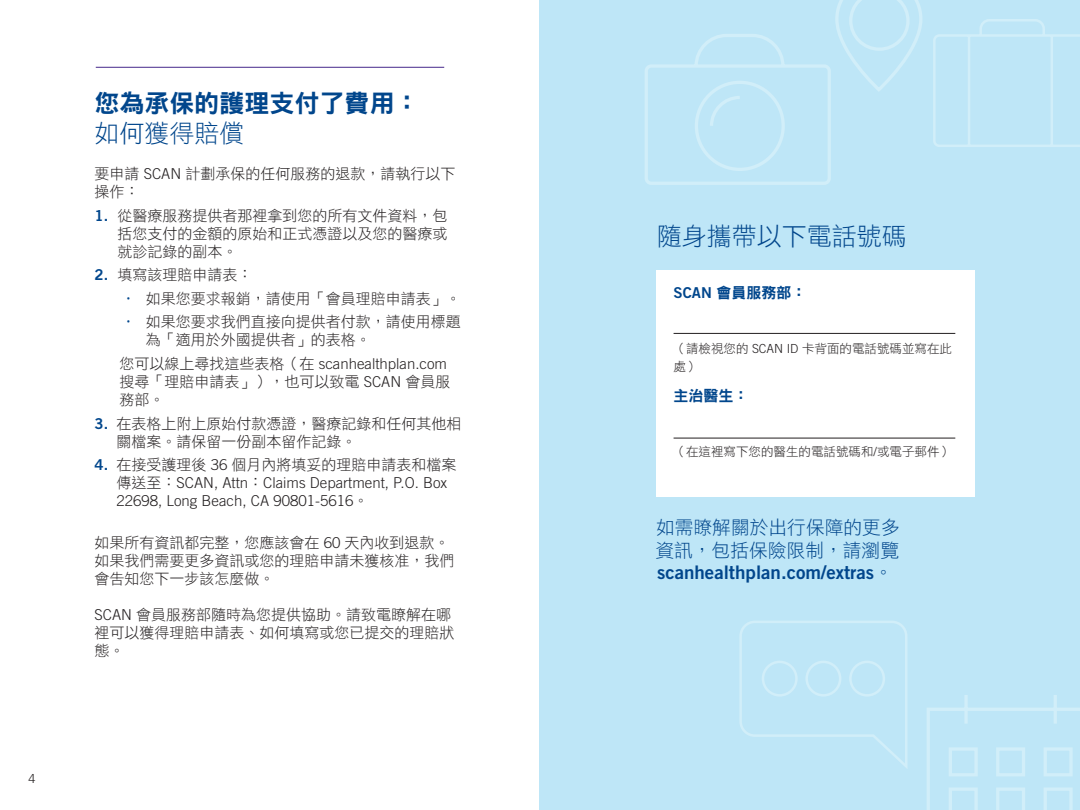
<style>
.page{position:relative;width:1080px;height:810px;background:#fff}
.page>*{position:absolute;margin:0;border:0;box-sizing:border-box;transform-origin:0 0}
.t1{font:25px/30px "DF Hei Std W9";color:#01468c}
.t2{font:25px "DF Hei Std W3";color:#01468c}
.t3{font:18.75px/22.5px "DF Hei Std W3";color:#01468c;text-align:justify}
.t4{font:15px/18px "DF Hei Std W3";color:#231f20}
.t5{font:300 15px/18px "Trade Gothic LT Std";color:#231f20}
.t6{font:15px "DF Hei Std W9";color:#01468c}
.t7{font:12.5px/18px "DF Hei Std W3";color:#231f20}
.t8{font:300 12.5px "Trade Gothic LT Std";color:#231f20}
.s1{font-family:"DF Hei Std W3"}
.s2{font-family:"Trade Gothic LT Std";font-weight:300}
.s3{font-family:"Trade Gothic LT Std Bd 2";color:#01468c}
.s4{font-family:"Trade Gothic LT Std Bd 2";font-weight:400;color:#01468c}
.s5{font-family:"DF Hei Std W3";font-weight:400}
.s6{font-family:"Trade Gothic LT Std Bd 2"}
</style>
<div class="page">
<hr style="left:96px;top:67px;width:348px;height:1px;background:#6b53a2">
<div style="left:540px;top:0;width:540px;height:810px;background:#bee6f7"></div>
<svg style="left:739px;top:621px;width:168px;height:147px"></svg>
<svg style="left:933px;top:19px;width:147px;height:128px"></svg>
<svg style="left:927px;top:695px;width:153px;height:115px"></svg>
<svg style="left:645px;top:0;width:277px;height:185px"></svg>
<div style="left:657px;top:270px;width:318px;height:227px;background:#fff"></div>
<hr style="left:674px;top:333px;width:281px;height:1px;background:#231f20">
<hr style="left:674px;top:438px;width:281px;height:1px;background:#231f20">
<p class="t8" style="left:29px;top:771px;width:8px">4</p>
<p class="t1" style="left:95px;top:87px;width:326px">您為承保的護理支付了費用：<span class="s1">如何獲得賠償</span></p>
<p class="t4" style="left:95px;top:164px;width:362px">要申請 <span class="s2">SCAN</span> 計劃承保的任何服務的退款，請執行以下操作：</p>
<p class="t4" style="left:117px;top:206px;width:332px;text-align:justify;text-indent:-23px"><span class="s3">1.</span> 從醫療服務提供者那裡拿到您的所有文件資料，包括您支付的金額的原始和正式憑證以及您的醫療或就診記錄的副本。</p>
<p class="t4" style="left:95px;top:266px;width:159px"><span class="s3">2.</span> 填寫該理賠申請表：</p>
<p class="t4" style="left:146px;top:289px;width:316px">如果您要求報銷，請使用「會員理賠申請表」。</p>
<p class="t4" style="left:146px;top:313px;width:316px">如果您要求我們直接向提供者付款，請使用標題為「適用於外國提供者」的表格。</p>
<p class="t4" style="left:120px;top:354px;width:332px">您可以線上尋找這些表格（在 <span class="s2">scanhealthplan.com</span>搜尋「理賠申請表」），也可以致電 <span class="s2">SCAN</span> 會員服務部。</p>
<p class="t4" style="left:117px;top:414px;width:347px;text-indent:-22px"><span class="s3">3.</span> 在表格上附上原始付款憑證，醫療記錄和任何其他相關檔案。請保留一份副本留作記錄。</p>
<p class="t5" style="left:117px;top:456px;width:342px;text-indent:-22px"><span class="s4">4.</span> <span class="s5">在接受護理後</span> 36 <span class="s5">個月內將填妥的理賠申請表和檔案傳送至：</span>SCAN, Attn<span class="s5">：</span>Claims Department, P.O. Box<br>22698, Long Beach, CA 90801-5616<span class="s5">。</span></p>
<p class="t4" style="left:95px;top:533px;width:361px">如果所有資訊都完整，您應該會在 <span class="s2">60</span> 天內收到退款。如果我們需要更多資訊或您的理賠申請未獲核准，我們會告知您下一步該怎麼做。</p>
<p class="t4" style="left:95px;top:605px;width:361px"><span class="s2">SCAN</span> 會員服務部隨時為您提供協助。請致電瞭解在哪裡可以獲得理賠申請表、如何填寫或您已提交的理賠狀態。</p>
<p class="t2" style="left:657px;top:223px;width:251px">隨身攜帶以下電話號碼</p>
<p class="t6" style="left:674px;top:284px;width:134px"><span class="s6">SCAN</span> 會員服務部：</p>
<p class="t7" style="left:674px;top:340px;width:280px">（請檢視您的 <span class="s2">SCAN ID</span> 卡背面的電話號碼並寫在此處）</p>
<p class="t6" style="left:674px;top:387px;width:76px">主治醫生：</p>
<p class="t7" style="left:674px;top:442px;width:280px">（在這裡寫下您的醫生的電話號碼和<span class="s2">/</span>或電子郵件）</p>
<p class="t3" style="left:655px;top:516px;width:246px">如需瞭解關於出行保障的更多資訊，包括保險限制，請瀏覽<span class="s6">scanhealthplan.com/extras</span>。</p>
</div>
